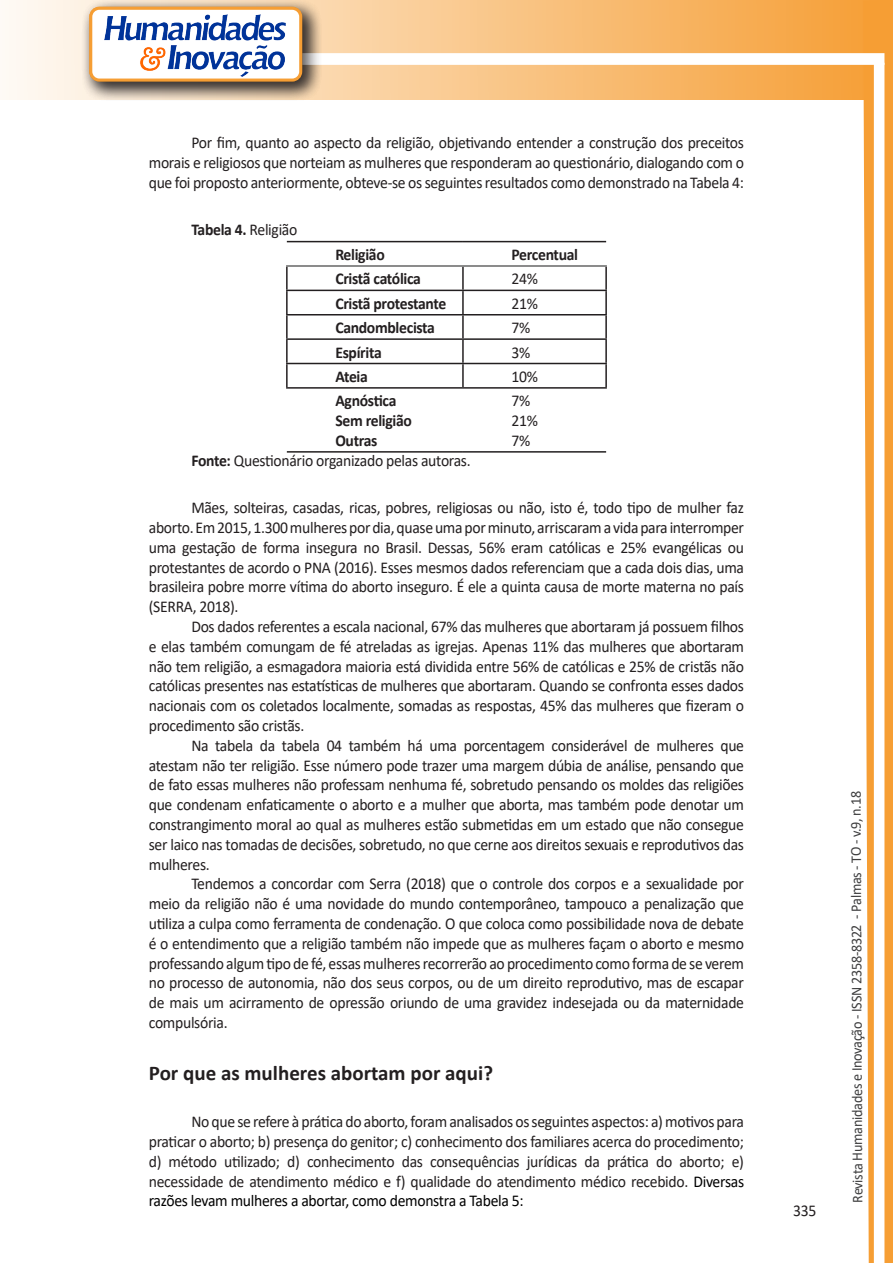
<style>
.page{position:relative;width:893px;height:1263px;background:#fff}
.page>*{position:absolute;margin:0;border:0;box-sizing:border-box;transform-origin:0 0}
.Titulo_2{font:700 21px "Calibri";color:#231f20}
.texto{font:16.5px/19.8px "Calibri";letter-spacing:-.02em;color:#231f20;text-align:justify;scale:.95 1}
.texto-2{font:700 16.5px "Calibri";letter-spacing:-.02em;color:#231f20;scale:.95 1}
.t1{font:15px "Calibri";letter-spacing:-.025em;color:#3e3e3f;scale:.95 1}
.s1{font-weight:400}
.s2{font-weight:700}
.s3{color:#000}
</style>
<div class="page">
<svg style="left:5px;top:0;width:858px;height:100px;background:#f9c484"></svg>
<div style="left:302px;top:53px;width:582px;height:12px;background:#fff;border:2px solid #fff"></div>
<svg style="left:863px;top:0;width:30px;height:1263px"></svg>
<div style="left:81px;top:0;width:241px;height:102px;background:#231f20;opacity:.75"></div>
<div style="left:91px;top:8px;width:210px;height:72px;background:#fff;border-radius:9px"></div>
<img style="left:104px;top:14px;width:181px;height:62px">
<div style="left:89px;top:7px;width:213px;height:75px;border:3px solid #f69e34;border-radius:9px"></div>
<svg style="left:287px;top:242px;width:319px;height:123px"></svg>
<hr style="left:286px;top:267px;width:2px;height:23px;background:#231f20">
<hr style="left:462px;top:267px;width:2px;height:23px;background:#231f20">
<hr style="left:605px;top:267px;width:2px;height:23px;background:#231f20">
<hr style="left:286px;top:290px;width:177px;height:1px;background:#231f20">
<hr style="left:286px;top:291px;width:2px;height:23px;background:#231f20">
<hr style="left:463px;top:290px;width:144px;height:1px;background:#231f20">
<hr style="left:462px;top:291px;width:2px;height:23px;background:#231f20">
<hr style="left:605px;top:291px;width:2px;height:23px;background:#231f20">
<hr style="left:286px;top:314px;width:177px;height:1px;background:#231f20">
<hr style="left:286px;top:315px;width:2px;height:23px;background:#231f20">
<hr style="left:463px;top:314px;width:144px;height:1px;background:#231f20">
<hr style="left:462px;top:315px;width:2px;height:23px;background:#231f20">
<hr style="left:605px;top:315px;width:2px;height:23px;background:#231f20">
<hr style="left:286px;top:338px;width:177px;height:2px;background:#231f20">
<hr style="left:286px;top:340px;width:2px;height:23px;background:#231f20">
<hr style="left:463px;top:338px;width:144px;height:2px;background:#231f20">
<hr style="left:462px;top:340px;width:2px;height:23px;background:#231f20">
<hr style="left:605px;top:340px;width:2px;height:23px;background:#231f20">
<hr style="left:286px;top:363px;width:177px;height:1px;background:#231f20">
<hr style="left:286px;top:364px;width:2px;height:23px;background:#231f20">
<hr style="left:463px;top:363px;width:144px;height:1px;background:#231f20">
<hr style="left:462px;top:364px;width:2px;height:23px;background:#231f20">
<hr style="left:605px;top:364px;width:2px;height:23px;background:#231f20">
<hr style="left:286px;top:387px;width:177px;height:2px;background:#231f20">
<hr style="left:463px;top:387px;width:144px;height:2px;background:#231f20">
<hr style="left:287px;top:241px;width:176px;height:1px;background:#231f20">
<hr style="left:463px;top:241px;width:143px;height:1px;background:#231f20">
<hr style="left:286px;top:265px;width:177px;height:2px;background:#666">
<hr style="left:463px;top:265px;width:144px;height:2px;background:#666">
<hr style="left:287px;top:451px;width:176px;height:2px;background:#231f20">
<hr style="left:463px;top:451px;width:143px;height:2px;background:#231f20">
<p class="texto" style="left:149px;top:133px;width:628px;text-indent:43px">Por fim, quanto ao aspecto da religião, objetivando entender a construção dos preceitos morais e religiosos que norteiam as mulheres que responderam ao questionário, dialogando com o que foi proposto anteriormente, obteve-se os seguintes resultados como demonstrado na Tabela 4:</p>
<p class="texto-2" style="left:191px;top:218px;width:113px">Tabela 4. <span class="s1">Religião</span></p>
<p class="texto-2" style="left:335px;top:243px;width:54px">Religião</p>
<p class="texto-2" style="left:511px;top:243px;width:72px">Percentual</p>
<p class="texto-2" style="left:335px;top:267px;width:92px">Cristã católica</p>
<p class="texto" style="left:511px;top:269px;width:29px">24%</p>
<p class="texto-2" style="left:335px;top:292px;width:118px">Cristã protestante</p>
<p class="texto" style="left:511px;top:293px;width:29px">21%</p>
<p class="texto-2" style="left:335px;top:316px;width:106px">Candomblecista</p>
<p class="texto" style="left:511px;top:317px;width:21px">7%</p>
<p class="texto-2" style="left:335px;top:340px;width:50px">Espírita</p>
<p class="texto" style="left:511px;top:342px;width:21px">3%</p>
<p class="texto-2" style="left:335px;top:365px;width:36px">Ateia</p>
<p class="texto" style="left:511px;top:366px;width:29px">10%</p>
<p class="texto-2" style="left:335px;top:389px;width:66px">Agnóstica</p>
<p class="texto-2" style="left:335px;top:409px;width:82px">Sem religião</p>
<p class="texto-2" style="left:335px;top:429px;width:46px">Outras</p>
<p class="texto" style="left:511px;top:390px;width:21px">7%</p>
<p class="texto" style="left:511px;top:410px;width:29px">21%</p>
<p class="texto" style="left:511px;top:430px;width:21px">7%</p>
<p class="texto" style="left:191px;top:451px;width:296px"><span class="s2">Fonte:</span> Questionário organizado pelas autoras.</p>
<p class="texto" style="left:149px;top:497px;width:628px;text-indent:43px">Mães, solteiras, casadas, ricas, pobres, religiosas ou não, isto é, todo tipo de mulher faz aborto. Em 2015, 1.300 mulheres por dia, quase uma por minuto, arriscaram a vida para interromper uma gestação de forma insegura no Brasil. Dessas, 56% eram católicas e 25% evangélicas ou protestantes de acordo o PNA (2016). Esses mesmos dados referenciam que a cada dois dias, uma brasileira pobre morre vítima do aborto inseguro. É ele a quinta causa de morte materna no país (SERRA, 2018).</p>
<p class="texto" style="left:149px;top:616px;width:628px;text-indent:43px">Dos dados referentes a escala nacional, 67% das mulheres que abortaram já possuem filhos e elas também comungam de fé atreladas as igrejas. Apenas 11% das mulheres que abortaram não tem religião, a esmagadora maioria está dividida entre 56% de católicas e 25% de cristãs não católicas presentes nas estatísticas de mulheres que abortaram. Quando se confronta esses dados nacionais com os coletados localmente, somadas as respostas, 45% das mulheres que fizeram o procedimento são cristãs.</p>
<p class="texto" style="left:149px;top:735px;width:628px;text-indent:43px">Na tabela da tabela 04 também há uma porcentagem considerável de mulheres que atestam não ter religião. Esse número pode trazer uma margem dúbia de análise, pensando que de fato essas mulheres não professam nenhuma fé, sobretudo pensando os moldes das religiões que condenam enfaticamente o aborto e a mulher que aborta, mas também pode denotar um constrangimento moral ao qual as mulheres estão submetidas em um estado que não consegue ser laico nas tomadas de decisões, sobretudo, no que cerne aos direitos sexuais e reprodutivos das mulheres.</p>
<p class="texto" style="left:149px;top:874px;width:628px;text-indent:43px">Tendemos a concordar com Serra (2018) que o controle dos corpos e a sexualidade por meio da religião não é uma novidade do mundo contemporâneo, tampouco a penalização que utiliza a culpa como ferramenta de condenação. O que coloca como possibilidade nova de debate é o entendimento que a religião também não impede que as mulheres façam o aborto e mesmo professando algum tipo de fé, essas mulheres recorrerão ao procedimento como forma de se verem no processo de autonomia, não dos seus corpos, ou de um direito reprodutivo, mas de escapar de mais um acirramento de opressão oriundo de uma gravidez indesejada ou da maternidade compulsória.</p>
<p class="Titulo_2" style="left:149px;top:1058px;width:346px">Por que as mulheres abortam por aqui?</p>
<p class="texto" style="left:149px;top:1111px;width:628px;text-indent:43px">No que se refere à prática do aborto, foram analisados os seguintes aspectos: a) motivos para praticar o aborto; b) presença do genitor; c) conhecimento dos familiares acerca do procedimento; d) método utilizado; d) conhecimento das consequências jurídicas da prática do aborto; e) necessidade de atendimento médico e f) qualidade do atendimento médico recebido. <span class="s3">Diversas razões levam mulheres a abortar, como demonstra a Tabela 5:</span></p>
<p class="texto" style="left:793px;top:1200px;width:26px">335</p>
<p class="t1" style="left:846px;top:1203px;width:435px;rotate:-90deg">Revista Humanidades e Inovação - ISSN 2358-8322 - Palmas - TO - v.9, n.18</p>
</div>
